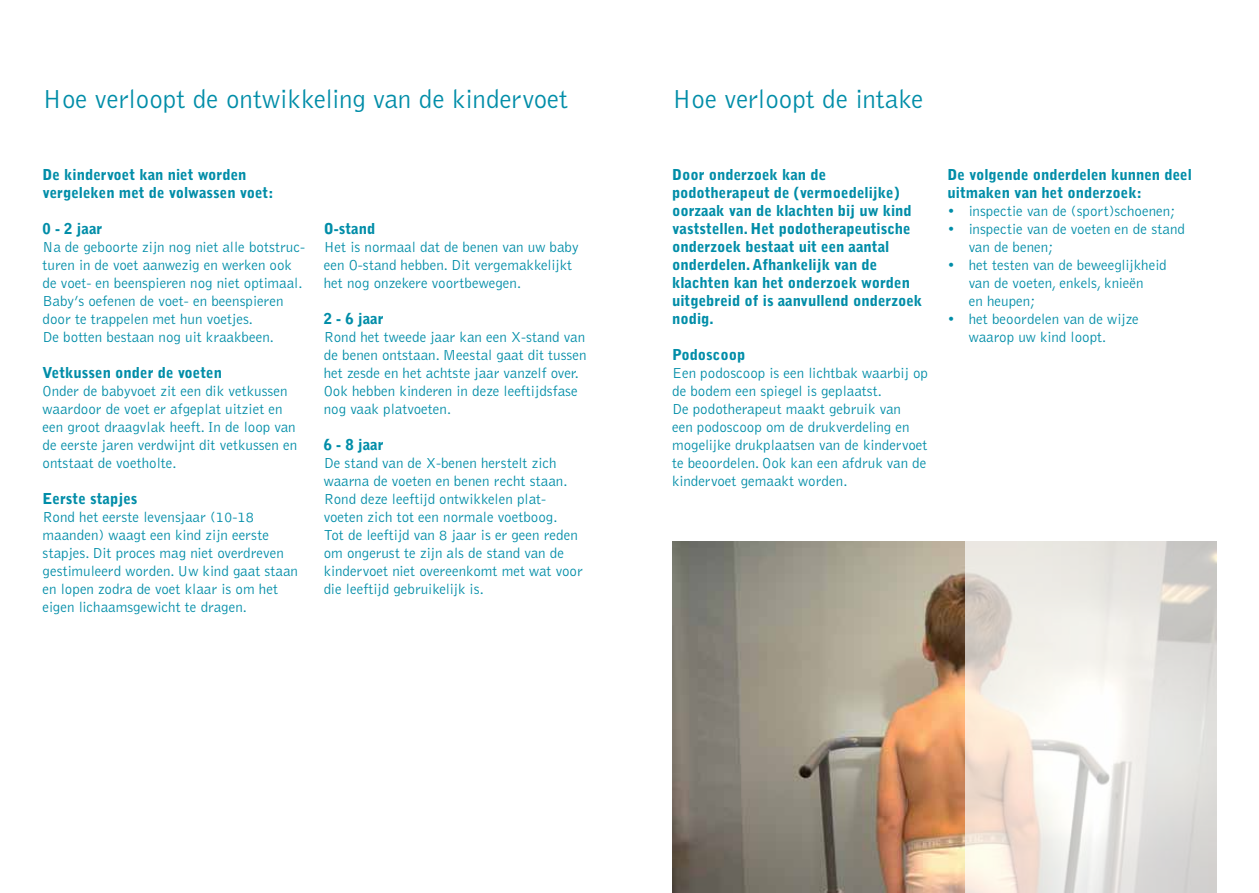
<style>
.page{position:relative;width:1259px;height:893px;background:#fff}
.page>*{position:absolute;margin:0;border:0;box-sizing:border-box;transform-origin:0 0}
.t1{font:300 27px "Bell Gothic";color:#008da8}
.t2{font:300 15px/18px "Bell Gothic";color:#008da8}
.t3{font:900 15px/18px "Bell Gothic";color:#008da8}
</style>
<div class="page">
<img style="left:672px;top:541px;width:293px;height:352px">
<svg style="left:965px;top:541px;width:252px;height:352px"></svg>
<h1 class="t1" style="left:43px;top:85px;width:527px">Hoe verloopt de ontwikkeling van de kindervoet</h1>
<p class="t3" style="left:43px;top:166px;width:232px">De kindervoet kan niet worden vergeleken met de volwassen voet:</p>
<p class="t3" style="left:43px;top:220px;width:61px">0 - 2 jaar</p>
<p class="t2" style="left:43px;top:238px;width:264px">Na de geboorte zijn nog niet alle botstruc&shy;turen in de voet aanwezig en werken ook de voet- en beenspieren nog niet optimaal.<br>Baby’s oefenen de voet- en beenspieren door te trappelen met hun voetjes.<br>De botten bestaan nog uit kraakbeen.</p>
<p class="t3" style="left:43px;top:364px;width:181px">Vetkussen onder de voeten</p>
<p class="t2" style="left:43px;top:382px;width:256px">Onder de babyvoet zit een dik vetkussen waardoor de voet er afgeplat uitziet en een groot draagvlak heeft. In de loop van de eerste jaren verdwijnt dit vetkussen en ontstaat de voetholte.</p>
<p class="t3" style="left:43px;top:490px;width:96px">Eerste stapjes</p>
<p class="t2" style="left:43px;top:508px;width:257px">Rond het eerste levensjaar (10-18 maanden) waagt een kind zijn eerste stapjes. Dit proces mag niet overdreven gestimuleerd worden. Uw kind gaat staan en lopen zodra de voet klaar is om het eigen lichaamsgewicht te dragen.</p>
<p class="t3" style="left:324px;top:220px;width:53px">O-stand</p>
<p class="t2" style="left:324px;top:238px;width:256px">Het is normaal dat de benen van uw baby een O-stand hebben. Dit vergemakkelijkt het nog onzekere voortbewegen.</p>
<p class="t3" style="left:324px;top:310px;width:61px">2 - 6 jaar</p>
<p class="t2" style="left:324px;top:328px;width:264px">Rond het tweede jaar kan een X-stand van de benen ontstaan. Meestal gaat dit tussen het zesde en het achtste jaar vanzelf over.<br>Ook hebben kinderen in deze leeftijdsfase nog vaak platvoeten.</p>
<p class="t3" style="left:324px;top:436px;width:61px">6 - 8 jaar</p>
<p class="t2" style="left:324px;top:454px;width:261px">De stand van de X-benen herstelt zich waarna de voeten en benen recht staan.<br>Rond deze leeftijd ontwikkelen plat&shy;voeten zich tot een normale voetboog.<br>Tot de leeftijd van 8 jaar is er geen reden om ongerust te zijn als de stand van de kindervoet niet overeenkomt met wat voor die leeftijd gebruikelijk is.</p>
<h1 class="t1" style="left:672px;top:85px;width:253px">Hoe verloopt de intake</h1>
<p class="t3" style="left:672px;top:166px;width:252px">Door onderzoek kan de podotherapeut de (vermoedelijke) oorzaak van de klachten bij uw kind vaststellen. Het podotherapeutische onderzoek bestaat uit een aantal onderdelen. Afhankelijk van de klachten kan het onderzoek worden uitgebreid of is aanvullend onderzoek nodig.</p>
<p class="t3" style="left:672px;top:346px;width:75px">Podoscoop</p>
<p class="t2" style="left:672px;top:364px;width:257px">Een podoscoop is een lichtbak waarbij op de bodem een spiegel is geplaatst.<br>De podotherapeut maakt gebruik van<br>een podoscoop om de drukverdeling en mogelijke drukplaatsen van de kindervoet te beoordelen. Ook kan een afdruk van de kindervoet gemaakt worden.</p>
<p class="t3" style="left:947px;top:166px;width:246px">De volgende onderdelen kunnen deel uitmaken van het onderzoek:</p>
<p class="t2" style="left:947px;top:202px;width:229px">• inspectie van de (sport)schoenen;</p>
<p class="t2" style="left:968px;top:220px;width:218px;text-indent:-21px">• inspectie van de voeten en de stand van de benen;</p>
<p class="t2" style="left:968px;top:256px;width:199px;text-indent:-21px">• het testen van de beweeglijkheid van de voeten, enkels, knieën<br>en heupen;</p>
<p class="t2" style="left:968px;top:310px;width:171px;text-indent:-21px">• het beoordelen van de wijze waarop uw kind loopt.</p>
</div>
